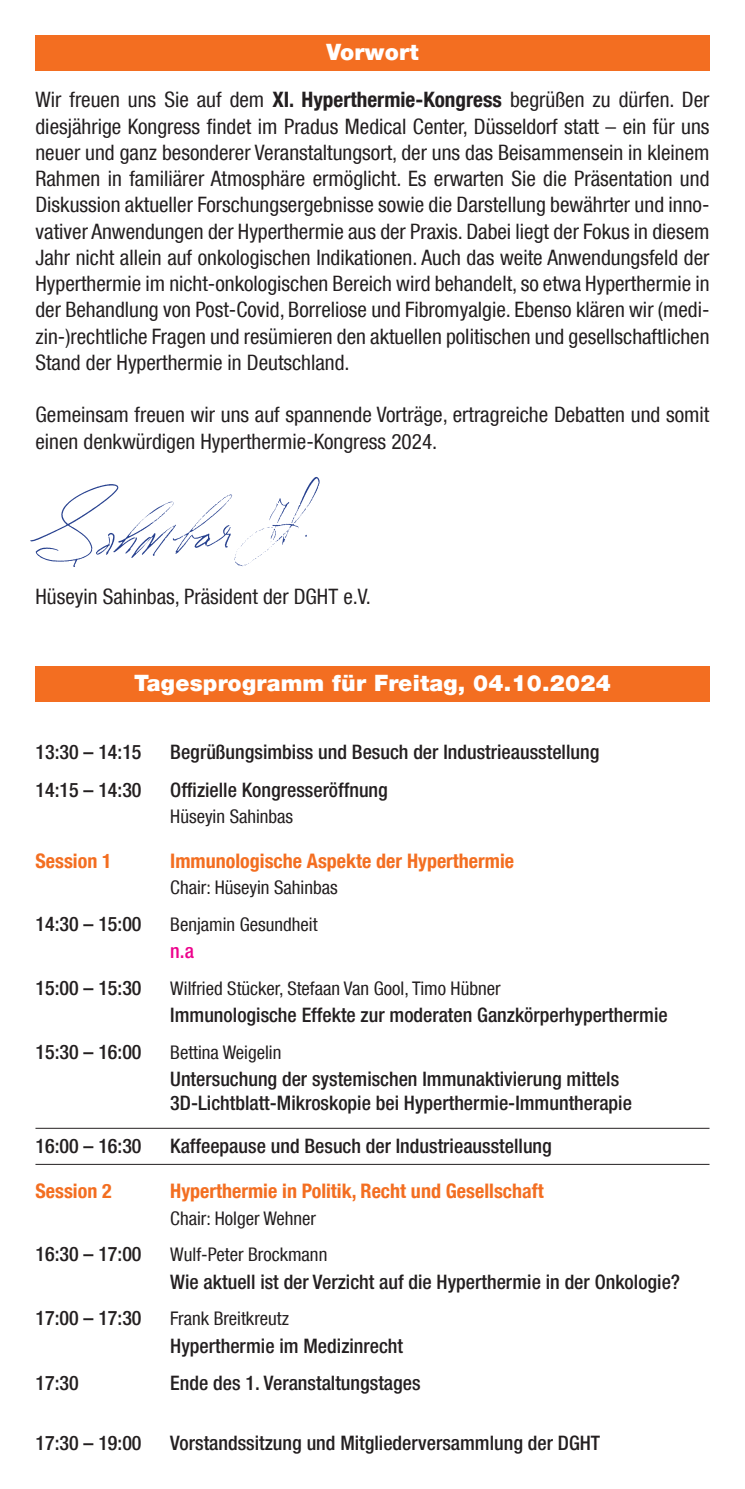
<style>
.page{position:relative;width:745px;height:1489px;background:#fff}
.page>*{position:absolute;margin:0;border:0;box-sizing:border-box;transform-origin:0 0}
.t1{font:900 22.5px "Helvetica Neue LT Com";letter-spacing:.01em;color:#fff}
.t2{font:condensed 21.25px/26.2px "Helvetica Neue LT Com";color:#231f20;text-align:justify}
.t3{font:500 condensed 20px/23.8px "Helvetica Neue LT Com";color:#231f20}
.t4{font:700 condensed 20px "Helvetica Neue LT Com";color:#f36e21}
.t5{font:500 condensed 20px "Helvetica Neue LT Com";color:#ed028c}
.t6{font:condensed 18.75px "Helvetica Neue LT Com";color:#231f20}
.s1{font-weight:700}
</style>
<div class="page">
<div style="left:35px;top:666px;width:674px;height:36px;background:#f36e21"></div>
<hr style="left:35px;top:1127px;width:674px;height:1px;background:#231f20">
<hr style="left:35px;top:1163px;width:674px;height:1px;background:#231f20">
<div style="left:35px;top:35px;width:674px;height:36px;background:#f36e21"></div>
<img style="left:30px;top:476px;width:290px;height:91px">
<p class="t1" style="left:326px;top:38px;width:93px">Vorwort</p>
<p class="t2" style="left:35px;top:86px;width:675px">Wir freuen uns Sie auf dem <span class="s1">XI. Hyperthermie-Kongress</span> begrüßen zu dürfen. Der diesjährige Kongress findet im Pradus Medical Center, Düsseldorf statt – ein für uns neuer und ganz besonderer Veranstaltungsort, der uns das Beisammensein in kleinem Rahmen in familiärer Atmosphäre ermöglicht. Es erwarten Sie die Präsentation und Diskussion aktueller Forschungsergebnisse sowie die Darstellung bewährter und inno&shy;vativer Anwendungen der Hyperthermie aus der Praxis. Dabei liegt der Fokus in diesem Jahr nicht allein auf onkologischen Indikationen. Auch das weite Anwendungsfeld der Hyperthermie im nicht-onkologischen Bereich wird behandelt, so etwa Hyperthermie in der Behandlung von Post-Covid, Borreliose und Fibromyalgie. Ebenso klären wir (medi&shy;zin-)rechtliche Fragen und resümieren den aktuellen politischen und gesellschaftlichen Stand der Hyperthermie in Deutschland.</p>
<p class="t2" style="left:35px;top:401px;width:675px">Gemeinsam freuen wir uns auf spannende Vorträge, ertragreiche Debatten und somit einen denkwürdigen Hyperthermie-Kongress 2024.</p>
<p class="t2" style="left:35px;top:583px;width:337px">Hüseyin Sahinbas, Präsident der DGHT e.V.</p>
<p class="t1" style="left:134px;top:669px;width:477px">Tagesprogramm für Freitag, 04.10.2024</p>
<p class="t3" style="left:35px;top:739px;width:107px">13:30 – 14:15</p>
<p class="t3" style="left:170px;top:739px;width:430px">Begrüßungsimbiss und Besuch der Industrieausstellung</p>
<p class="t3" style="left:35px;top:777px;width:107px">14:15 – 14:30</p>
<p class="t3" style="left:170px;top:777px;width:219px">Offizielle Kongresseröffnung</p>
<p class="t6" style="left:170px;top:805px;width:124px">Hüseyin Sahinbas</p>
<p class="t4" style="left:35px;top:848px;width:78px">Session 1</p>
<p class="t4" style="left:170px;top:848px;width:345px">Immunologische Aspekte der Hyperthermie</p>
<p class="t6" style="left:170px;top:876px;width:169px">Chair: Hüseyin Sahinbas</p>
<p class="t3" style="left:35px;top:911px;width:107px">14:30 – 15:00</p>
<p class="t6" style="left:170px;top:912px;width:149px">Benjamin Gesundheit</p>
<p class="t5" style="left:170px;top:938px;width:25px">n.a</p>
<p class="t3" style="left:35px;top:975px;width:107px">15:00 – 15:30</p>
<p class="t6" style="left:170px;top:976px;width:331px">Wilfried Stücker, Stefaan Van Gool, Timo Hübner</p>
<p class="t3" style="left:170px;top:1002px;width:498px">Immunologische Effekte zur moderaten Ganzkörperhyperthermie</p>
<p class="t3" style="left:35px;top:1039px;width:107px">15:30 – 16:00</p>
<p class="t6" style="left:170px;top:1040px;width:113px">Bettina Weigelin</p>
<p class="t3" style="left:170px;top:1066px;width:463px">Untersuchung der systemischen Immunaktivierung mittels<br>3D-Lichtblatt-Mikroskopie bei Hyperthermie-Immuntherapie</p>
<p class="t3" style="left:35px;top:1134px;width:107px">16:00 – 16:30</p>
<p class="t3" style="left:170px;top:1134px;width:383px">Kaffeepause und Besuch der Industrieausstellung</p>
<p class="t4" style="left:35px;top:1179px;width:78px">Session 2</p>
<p class="t4" style="left:170px;top:1179px;width:374px">Hyperthermie in Politik, Recht und Gesellschaft</p>
<p class="t6" style="left:170px;top:1206px;width:147px">Chair: Holger Wehner</p>
<p class="t3" style="left:35px;top:1241px;width:107px">16:30 – 17:00</p>
<p class="t6" style="left:170px;top:1243px;width:158px">Wulf-Peter Brockmann</p>
<p class="t3" style="left:170px;top:1269px;width:511px">Wie aktuell ist der Verzicht auf die Hyperthermie in der Onkologie?</p>
<p class="t3" style="left:35px;top:1305px;width:107px">17:00 – 17:30</p>
<p class="t6" style="left:170px;top:1307px;width:120px">Frank Breitkreutz</p>
<p class="t3" style="left:170px;top:1333px;width:234px">Hyperthermie im Medizinrecht</p>
<p class="t3" style="left:35px;top:1371px;width:45px">17:30</p>
<p class="t3" style="left:170px;top:1371px;width:252px">Ende des 1. Veranstaltungstages</p>
<p class="t3" style="left:35px;top:1430px;width:107px">17:30 – 19:00</p>
<p class="t3" style="left:170px;top:1430px;width:431px">Vorstandssitzung und Mitgliederversammlung der DGHT</p>
</div>
